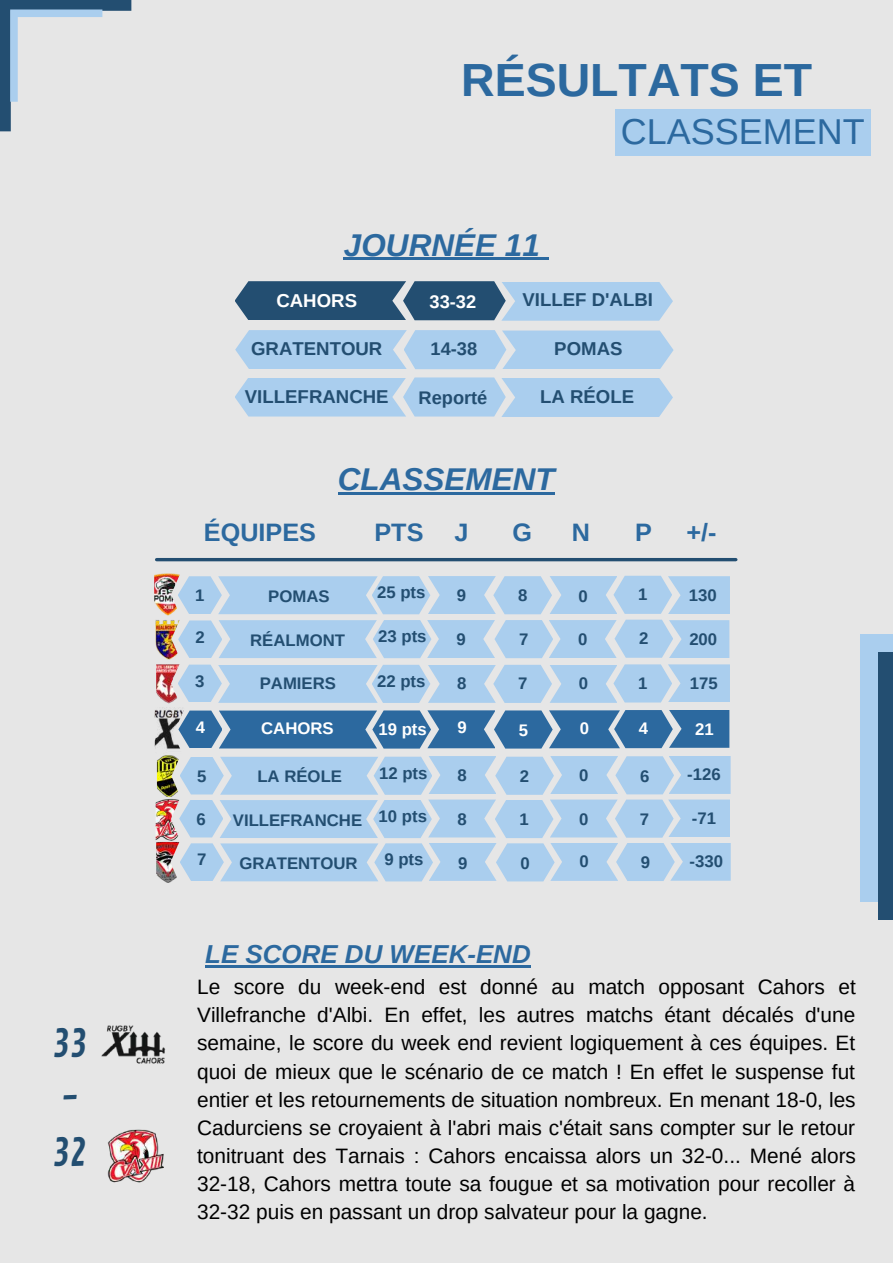
<style>
.page{position:relative;width:893px;height:1264px;background:#fff}
.page>*{position:absolute;margin:0;border:0;box-sizing:border-box;transform-origin:0 0}
.t1{font:700 46.5px "Arimo";color:#2c699f}
.t2{font:37.2px "Contrail One";color:#234e71}
.t3{font:36px "Arimo";color:#2c699f}
.t4{font:italic 700 31.5px "Arimo";color:#2c699f}
.t5{font:italic 700 25.95px "Arimo";color:#2c699f}
.t6{font:700 25.2px "Arimo";color:#2c699f}
.t7{font:20.85px/28px "Arimo";color:#000;text-align:justify}
.t8{font:700 18.6px "Arimo";color:#234e71}
.t9{font:700 18.6px "Arimo";color:#fff}
.t10{font:700 18.3px "Arimo";color:#234e71}
.t11{font:700 18.3px "Arimo";color:#fff}
.t12{font:700 16.8px "Arimo";color:#234e71}
.t13{font:700 16.8px "Arimo";color:#fff}
</style>
<div class="page">
<div style="left:0;top:0;width:892px;height:1262px;background:#e6e6e6"></div>
<svg style="left:0;top:0;width:131px;height:131px"></svg>
<div style="left:860px;top:634px;width:32px;height:268px;background:#aaceee"></div>
<div style="left:878px;top:652px;width:14px;height:268px;background:#234e71"></div>
<div style="left:615px;top:110px;width:255px;height:46px;background:#aaceee"></div>
<svg style="left:235px;top:281px;width:437px;height:39px;background:#6287a6"></svg>
<hr style="left:344px;top:258px;width:196px;height:2px;background:#2c699f">
<svg style="left:540px;top:258px;width:8px;height:2px"></svg>
<hr style="left:205px;top:965px;width:325px;height:2px;background:#2c699f">
<img style="left:101px;top:1025px;width:65px;height:39px">
<img style="left:107px;top:1129px;width:56px;height:54px">
<hr style="left:157px;top:558px;width:578px;height:3px;background:#234e71">
<img style="left:156px;top:760px;width:23px;height:122px">
<img style="left:155px;top:707px;width:25px;height:53px">
<img style="left:155px;top:620px;width:23px;height:84px">
<img style="left:154px;top:573px;width:26px;height:43px">
<svg style="left:178px;top:710px;width:551px;height:38px;background:#4277a7"></svg>
<svg style="left:179px;top:756px;width:551px;height:125px"></svg>
<svg style="left:178px;top:664px;width:552px;height:39px;background:#b2d1ec"></svg>
<svg style="left:178px;top:575px;width:552px;height:83px"></svg>
<hr style="left:338px;top:492px;width:216px;height:2px;background:#2c699f">
<svg style="left:235px;top:330px;width:438px;height:39px;background:#aecfed"></svg>
<svg style="left:235px;top:377px;width:437px;height:40px;background:#afd0ed"></svg>
<h2 class="t2" style="left:52px;top:1021px;width:37px">33</h2>
<h2 class="t2" style="left:61px;top:1075px;width:19px">-</h2>
<h2 class="t2" style="left:52px;top:1130px;width:37px">32</h2>
<h1 class="t1" style="left:461px;top:54px;width:352px">RÉSULTATS ET</h1>
<h3 class="t3" style="left:621px;top:111px;width:245px">CLASSEMENT</h3>
<h3 class="t4" style="left:344px;top:227px;width:197px">JOURNÉE 11</h3>
<p class="t9" style="left:276px;top:290px;width:82px">CAHORS</p>
<p class="t11" style="left:429px;top:292px;width:48px">33-32</p>
<p class="t8" style="left:522px;top:289px;width:132px">VILLEF D'ALBI</p>
<p class="t8" style="left:251px;top:338px;width:133px">GRATENTOUR</p>
<p class="t8" style="left:245px;top:386px;width:145px">VILLEFRANCHE</p>
<p class="t10" style="left:430px;top:339px;width:48px">14-38</p>
<p class="t10" style="left:418px;top:388px;width:70px">Reporté</p>
<p class="t8" style="left:554px;top:338px;width:70px">POMAS</p>
<p class="t8" style="left:540px;top:386px;width:96px">LA RÉOLE</p>
<h3 class="t4" style="left:338px;top:461px;width:218px">CLASSEMENT</h3>
<p class="t6" style="left:204px;top:518px;width:113px">ÉQUIPES</p>
<p class="t6" style="left:374px;top:518px;width:96px">PTS J</p>
<p class="t6" style="left:512px;top:518px;width:21px">G</p>
<p class="t6" style="left:572px;top:518px;width:20px">N</p>
<p class="t6" style="left:635px;top:518px;width:18px">P</p>
<p class="t6" style="left:686px;top:518px;width:32px">+/-</p>
<p class="t12" style="left:195px;top:586px;width:11px">1</p>
<p class="t12" style="left:268px;top:586px;width:63px">POMAS</p>
<p class="t12" style="left:377px;top:583px;width:50px">25 pts</p>
<p class="t12" style="left:457px;top:585px;width:11px">9</p>
<p class="t12" style="left:518px;top:586px;width:11px">8</p>
<p class="t12" style="left:578px;top:586px;width:11px">0</p>
<p class="t12" style="left:638px;top:584px;width:11px">1</p>
<p class="t12" style="left:688px;top:585px;width:29px">130</p>
<p class="t12" style="left:196px;top:627px;width:11px">2</p>
<p class="t12" style="left:250px;top:630px;width:96px">RÉALMONT</p>
<p class="t12" style="left:378px;top:627px;width:50px">23 pts</p>
<p class="t12" style="left:456px;top:629px;width:11px">9</p>
<p class="t12" style="left:519px;top:630px;width:11px">7</p>
<p class="t12" style="left:578px;top:629px;width:11px">0</p>
<p class="t12" style="left:639px;top:629px;width:11px">2</p>
<p class="t12" style="left:689px;top:629px;width:29px">200</p>
<p class="t12" style="left:195px;top:671px;width:11px">3</p>
<p class="t12" style="left:260px;top:673px;width:78px">PAMIERS</p>
<p class="t12" style="left:377px;top:671px;width:50px">22 pts</p>
<p class="t12" style="left:457px;top:673px;width:11px">8</p>
<p class="t12" style="left:518px;top:674px;width:11px">7</p>
<p class="t12" style="left:579px;top:673px;width:11px">0</p>
<p class="t12" style="left:638px;top:674px;width:11px">1</p>
<p class="t12" style="left:689px;top:673px;width:29px">175</p>
<p class="t13" style="left:196px;top:718px;width:11px">4</p>
<p class="t13" style="left:261px;top:719px;width:74px">CAHORS</p>
<p class="t13" style="left:378px;top:720px;width:50px">19 pts</p>
<p class="t13" style="left:457px;top:718px;width:11px">9</p>
<p class="t13" style="left:518px;top:720px;width:11px">5</p>
<p class="t13" style="left:579px;top:719px;width:11px">0</p>
<p class="t13" style="left:638px;top:719px;width:11px">4</p>
<p class="t13" style="left:695px;top:719px;width:20px">21</p>
<p class="t12" style="left:197px;top:766px;width:11px">5</p>
<p class="t12" style="left:196px;top:810px;width:11px">6</p>
<p class="t12" style="left:257px;top:767px;width:86px">LA RÉOLE</p>
<p class="t12" style="left:379px;top:763px;width:50px">12 pts</p>
<p class="t12" style="left:233px;top:810px;width:196px">VILLEFRANCHE 10 pts</p>
<p class="t12" style="left:457px;top:765px;width:11px">8</p>
<p class="t12" style="left:457px;top:809px;width:11px">8</p>
<p class="t12" style="left:520px;top:766px;width:11px">2</p>
<p class="t12" style="left:519px;top:809px;width:11px">1</p>
<p class="t12" style="left:579px;top:765px;width:11px">0</p>
<p class="t12" style="left:579px;top:809px;width:11px">0</p>
<p class="t12" style="left:640px;top:766px;width:11px">6</p>
<p class="t12" style="left:639px;top:809px;width:11px">7</p>
<p class="t12" style="left:687px;top:764px;width:35px">-126</p>
<p class="t12" style="left:692px;top:808px;width:26px">-71</p>
<p class="t12" style="left:197px;top:849px;width:11px">7</p>
<p class="t12" style="left:239px;top:853px;width:120px">GRATENTOUR</p>
<p class="t12" style="left:384px;top:850px;width:41px">9 pts</p>
<p class="t12" style="left:458px;top:853px;width:11px">9</p>
<p class="t12" style="left:520px;top:853px;width:11px">0</p>
<p class="t12" style="left:579px;top:851px;width:11px">0</p>
<p class="t12" style="left:640px;top:852px;width:11px">9</p>
<p class="t12" style="left:689px;top:851px;width:35px">-330</p>
<p class="t5" style="left:205px;top:939px;width:327px">LE SCORE DU WEEK-END</p>
<p class="t7" style="left:197px;top:972px;width:660px">Le score du week-end est donné au match opposant Cahors et Villefranche d'Albi. En effet, les autres matchs étant décalés d'une semaine, le score du week end revient logiquement à ces équipes. Et quoi de mieux que le scénario de ce match ! En effet le suspense fut entier et les retournements de situation nombreux. En menant 18-0, les Cadurciens se croyaient à l'abri mais c'était sans compter sur le retour tonitruant des Tarnais : Cahors encaissa alors un 32-0... Mené alors 32-18, Cahors mettra toute sa fougue et sa motivation pour recoller à 32-32 puis en passant un drop salvateur pour la gagne.</p>
</div>
